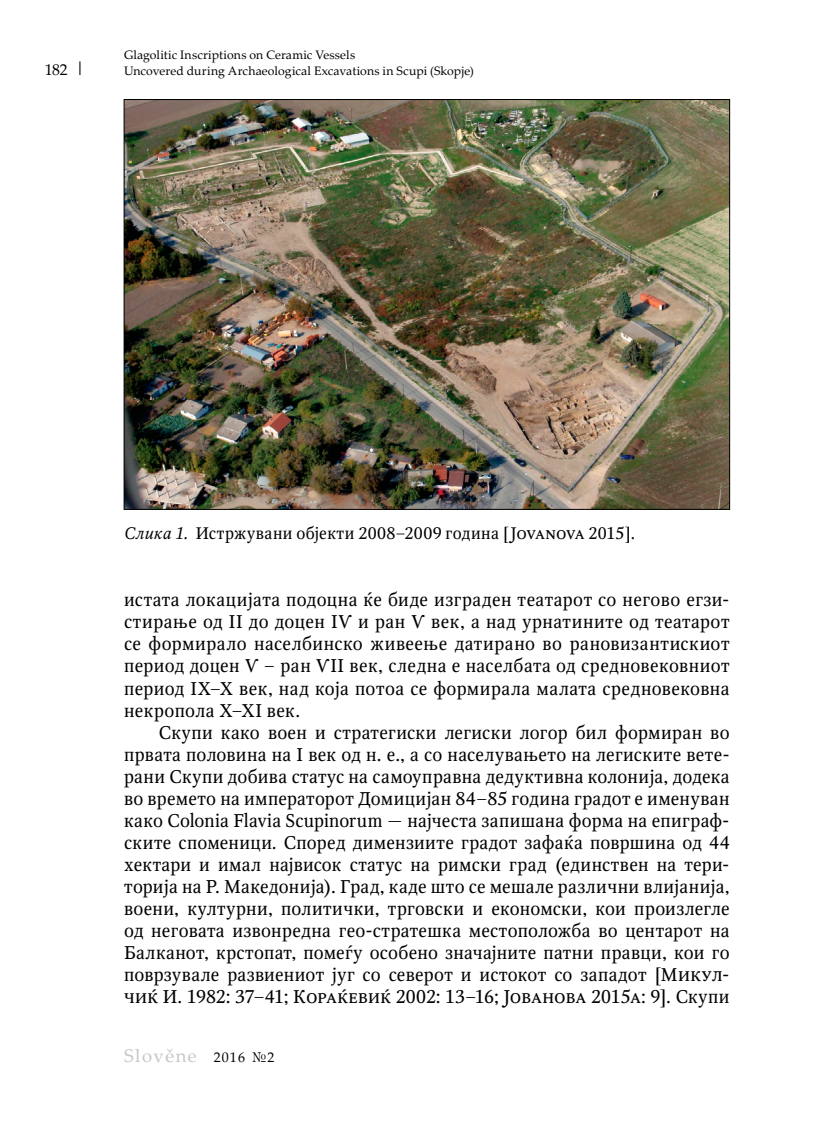
<style>
.page{position:relative;width:819px;height:1141px;background:#fff}
.page>*{position:absolute;margin:0;border:0;box-sizing:border-box;transform-origin:0 0}
.t1{font:18.38px/22.1px "Octava";letter-spacing:.02em;color:#000;text-align:justify}
.t2{font:18.38px "Palatino Linotype";letter-spacing:.08em;color:#c6c6c6}
.t3{font:16.62px "Octava";letter-spacing:.02em;color:#000}
.t4{font:15.75px "Palatino Linotype";color:#000}
.t5{font:12.25px/15.8px "Palatino Linotype";letter-spacing:.01em;color:#000}
.s1{font-size:18.38px}
.s2{font-style:italic}
.s3{font-size:14px;color:#000}
</style>
<div class="page">
<img style="left:126px;top:101px;width:602px;height:407px">
<p class="t4" style="left:45px;top:58px;width:41px">182 <span class="s1">|</span></p>
<p class="t5" style="left:124px;top:47px;width:351px">Glagolitic Inscriptions on Ceramic Vessels<br>Uncovered during Archaeological Excavations in Scupi (Skopje)</p>
<p class="t3" style="left:124px;top:523px;width:512px"><span class="s2">Слика 1.</span> Истржувани објекти 2008–2009 година [Јоvanova 2015].</p>
<p class="t1" style="left:124px;top:589px;width:607px">истата локацијата подоцна ќе биде изграден театарот со негово егзи&shy;стирање од II до доцен IѴ и ран Ѵ век, а над урнатините од театарот се формирало населбинско живеење датирано во рановизантискиот период доцен Ѵ – ран ѴII век, следна е населбата од средновековниот период IX–X век, над која потоа се формирала малата средновековна некропола X–XI век.</p>
<p class="t1" style="left:124px;top:721px;width:607px;text-indent:35px">Скупи како воен и стратегиски легиски логор бил формиран во првата половина на I век од н. е., а со населувањето на легиските вете&shy;рани Скупи добива статус на самоуправна дедуктивна колонија, додека во времето на императорот Домицијан 84–85 година градот е именуван како Colonia Flavia Scupinorum — најчеста запишана форма на епиграф&shy;ските споменици<span class="s2">.</span> Според димензиите градот зафаќа површина од 44 хектари и имал највисок статус на римски град (единствен на тери&shy;торија на Р. Македонија). Град, каде што се мешале различни влијанија, воени, културни, политички, трговски и економски, кои произлегле од неговата извонредна гео-стратешка местоположба во центарот на Балканот, крстопат, помеѓу особено значајните патни правци, кои го поврзувале развиениот југ со северот и истокот со западот [Микул&shy;чиќ И. 1982: 37–41; Кораќевиќ 2002: 13–16; Јованова 2015а: 9]. Скупи</p>
<p class="t2" style="left:124px;top:1042px;width:152px">Slověne <span class="s3">2016 №2</span></p>
</div>
